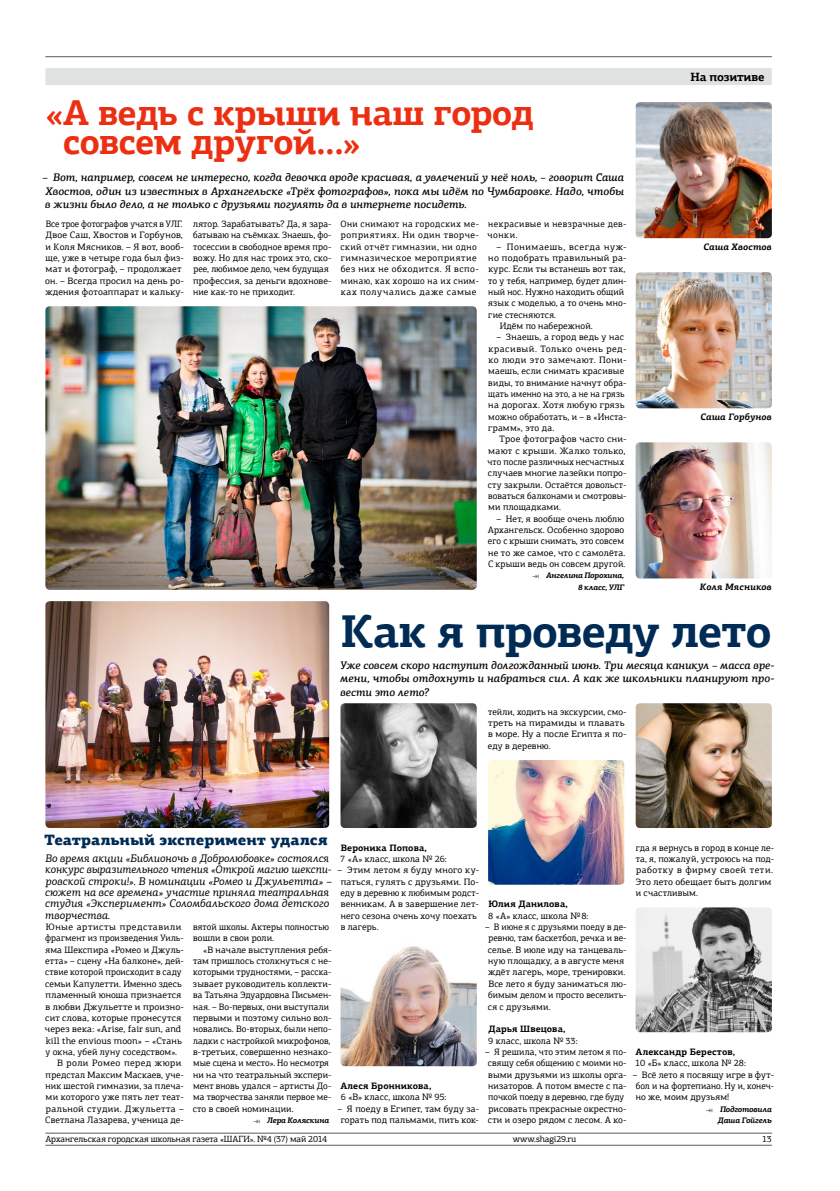
<style>
.page{position:relative;width:840px;height:1191px;background:#fff}
.page>*{position:absolute;margin:0;border:0;box-sizing:border-box;transform-origin:0 0}
.t1{font:700 46px "PF Agora Slab Pro";letter-spacing:-.02em;color:#002b55}
.t2{font:700 36px/29px "PF Agora Slab Pro";letter-spacing:-.02em;color:#ec2f12}
.t3{font:900 15px "PF Agora Slab Pro";color:#002b55}
.t4{font:700 12px "PF Agora Slab Pro";letter-spacing:-.015em;color:#000}
.t5{font:italic 500 11px/13.2px "PF Agora Slab Pro";color:#000;text-align:justify}
.t6{font:italic 11px/11.3px "PF Agora Slab Pro";color:#000}
.t7{font:9.3px/11.3px "PF Agora Slab Pro";letter-spacing:.015em;color:#000}
.t8{font:9.3px/11.3px "PF Agora Slab Pro";letter-spacing:.015em;color:#000;scale:.95 1}
.t9{font:9.3px/11.3px "PF Agora Slab Pro";letter-spacing:.05em;color:#000}
.t10{font:700 9.3px "PF Agora Slab Pro";letter-spacing:.01em;color:#000}
.t11{font:9.3px/11.3px "PF Agora Slab Pro";letter-spacing:.045em;color:#000}
.t12{font:italic 700 9.3px "PF Agora Slab Pro";letter-spacing:.01em;color:#000}
.t13{font:9.3px "PF Agora Slab Pro";letter-spacing:.04em;color:#000}
.t14{font:9.3px "PF Agora Slab Pro";letter-spacing:.06em;color:#000}
.t15{font:9.3px "PF Agora Slab Pro";letter-spacing:.055em;color:#000}
.t16{font:9px "PF Agora Slab Pro";letter-spacing:-.005em;color:#000}
.t17{font:italic 700 8px/11.3px "PF Agora Slab Pro";letter-spacing:-.03em;color:#000;text-align:right}
.s1{font-weight:500;font-style:normal;color:#585856}
</style>
<div class="page">
<hr style="left:45px;top:1144px;width:726px;height:1px;background:#585856">
<hr style="left:45px;top:1132px;width:726px;height:1px;background:#585856">
<hr style="left:45px;top:56px;width:726px;height:1px;background:#585856">
<div style="left:45px;top:68px;width:726px;height:17px;background:#e0e1e1"></div>
<img style="left:45px;top:601px;width:284px;height:227px">
<img style="left:340px;top:703px;width:136px;height:125px">
<img style="left:340px;top:946px;width:136px;height:120px">
<img style="left:488px;top:760px;width:136px;height:124px">
<img style="left:635px;top:703px;width:136px;height:125px">
<img style="left:635px;top:907px;width:136px;height:125px">
<img style="left:635px;top:442px;width:136px;height:136px">
<img style="left:635px;top:272px;width:136px;height:136px">
<img style="left:635px;top:102px;width:136px;height:136px">
<img style="left:45px;top:306px;width:431px;height:284px">
<h2 class="t2" style="left:63px;top:97px;width:473px;text-indent:-17px">«А ведь с крыши наш город совсем другой…»</h2>
<p class="t5" style="left:42px;top:171px;width:583px">– Вот, например, совсем не интересно, когда девочка вроде красивая, а увлечений у неё ноль, – говорит Саша Хвостов, один из известных в Архангельске «Трёх фотографов», пока мы идём по Чумбаровке. Надо, чтобы в жизни было дело, а не только с друзьями погулять да в интернете посидеть.</p>
<p class="t8" style="left:45px;top:218px;width:147px">Все трое фотографов учатся в УЛГ.<br>Двое Саш, Хвостов и Горбунов, и Коля Мясников. – Я вот, вооб&shy;ще, уже в четыре года был физ&shy;мат и фотограф, – продолжает он. – Всегда просил на день ро&shy;ждения фотоаппарат и кальку-</p>
<p class="t7" style="left:193px;top:218px;width:140px">лятор. Зарабатывать? Да, я зара&shy;батываю на съёмках. Знаешь, фо&shy;тосессии в свободное время про&shy;вожу. Но для нас троих это, ско&shy;рее, любимое дело, чем будущая профессия, за деньги вдохнове&shy;ние как‑то не приходит.</p>
<p class="t9" style="left:340px;top:218px;width:140px">Они снимают на городских ме&shy;роприятиях. Ни один творче&shy;ский отчёт гимназии, ни одно гимназическое мероприятие без них не обходится. Я вспо&shy;минаю, как хорошо на их сним&shy;ках получались даже самые</p>
<p class="t11" style="left:487px;top:218px;width:140px">некрасивые и невзрачные дев&shy;чонки.</p>
<p class="t15" style="left:496px;top:241px;width:132px">– Понимаешь, всегда нуж-</p>
<p class="t7" style="left:488px;top:252px;width:140px">но подобрать правильный ра-</p>
<p class="t7" style="left:488px;top:263px;width:139px">курс. Если ты встанешь вот так,</p>
<p class="t7" style="left:488px;top:275px;width:140px">то у тебя, например, будет длин-</p>
<p class="t7" style="left:488px;top:286px;width:137px">ный нос. Нужно находить общий</p>
<p class="t7" style="left:488px;top:297px;width:140px">язык с моделью, а то очень мно-</p>
<p class="t7" style="left:488px;top:309px;width:69px">гие стесняются.</p>
<p class="t7" style="left:499px;top:320px;width:95px">Идём по набережной.</p>
<p class="t7" style="left:488px;top:331px;width:140px;text-indent:8px">– Знаешь, а город ведь у нас красивый. Только очень ред&shy;ко люди это замечают. Пони&shy;маешь, если снимать красивые виды, то внимание начнут обра&shy;щать именно на это, а не на грязь на дорогах. Хотя любую грязь можно обработать, и – в «Инста&shy;грамм», это да.</p>
<p class="t7" style="left:487px;top:433px;width:140px;text-indent:12px">Трое фотографов часто сни&shy;мают с крыши. Жалко только, что после различных несчастных случаев многие лазейки попро&shy;сту закрыли. Остаётся довольст&shy;воваться балконами и смотровы&shy;ми площадками.</p>
<p class="t7" style="left:487px;top:513px;width:139px;text-indent:9px">– Нет, я вообще очень люблю<br>Архангельск. Особенно здорово его с крыши снимать, это совсем не то же самое, что с самолёта.<br>С крыши ведь он совсем другой.</p>
<p class="t17" style="left:531px;top:570px;width:94px"><span class="s1">⇥</span> Ангелина Порохина,<br>8 класс, УЛГ</p>
<p class="t4" style="left:690px;top:69px;width:75px">На позитиве</p>
<p class="t12" style="left:703px;top:240px;width:70px">Саша Хвостов</p>
<p class="t12" style="left:700px;top:410px;width:73px">Саша Горбунов</p>
<p class="t12" style="left:699px;top:581px;width:73px">Коля Мясников</p>
<h1 class="t1" style="left:340px;top:601px;width:432px">Как я проведу лето</h1>
<p class="t5" style="left:340px;top:659px;width:436px">Уже совсем скоро наступит долгожданный июнь. Три месяца каникул – масса вре&shy;мени, чтобы отдохнуть и набраться сил. А как же школьники планируют про&shy;вести это лето?</p>
<p class="t7" style="left:487px;top:705px;width:140px">тейли, ходить на экскурсии, смо&shy;треть на пирамиды и плавать в море. Ну а после Египта я по&shy;еду в деревню.</p>
<h3 class="t3" style="left:44px;top:830px;width:285px">Театральный эксперимент удался</h3>
<p class="t6" style="left:45px;top:852px;width:288px">Во время акции «Библионочь в Добролюбовке» состоялся конкурс выразительного чтения «Открой магию шекспи&shy;ровской строки!». В номинации «Ромео и Джульетта» – сюжет на все времена» участие приняла театральная студия «Эксперимент» Соломбальского дома детского творчества.</p>
<p class="t14" style="left:46px;top:921px;width:137px">Юные артисты представили</p>
<p class="t7" style="left:45px;top:932px;width:140px">фрагмент из произведения Уиль-</p>
<p class="t7" style="left:45px;top:944px;width:140px">яма Шекспира «Ромео и Джуль-</p>
<p class="t7" style="left:45px;top:955px;width:140px">етта» – сцену «На балконе», дей-</p>
<p class="t7" style="left:45px;top:966px;width:138px">ствие которой происходит в саду</p>
<p class="t7" style="left:45px;top:978px;width:138px">семьи Капулетти. Именно здесь</p>
<p class="t7" style="left:46px;top:989px;width:137px">пламенный юноша признается</p>
<p class="t7" style="left:46px;top:1000px;width:140px">в любви Джульетте и произно-</p>
<p class="t7" style="left:45px;top:1012px;width:138px">сит слова, которые пронесутся</p>
<p class="t7" style="left:45px;top:1023px;width:138px">через века: «Arise, fair sun, and</p>
<p class="t7" style="left:46px;top:1034px;width:137px">kill the envious moon» – «Стань</p>
<p class="t7" style="left:45px;top:1046px;width:133px">у окна, убей луну соседством».</p>
<p class="t11" style="left:57px;top:1057px;width:126px">В роли Ромео перед жюри</p>
<p class="t7" style="left:46px;top:1068px;width:140px">предстал Максим Маскаев, уче-</p>
<p class="t7" style="left:46px;top:1080px;width:140px">ник шестой гимназии, за плеча-</p>
<p class="t7" style="left:45px;top:1091px;width:139px">ми которого уже пять лет теат-</p>
<p class="t13" style="left:46px;top:1102px;width:139px">ральной студии. Джульетта –</p>
<p class="t7" style="left:45px;top:1114px;width:140px">Светлана Лазарева, ученица де-</p>
<p class="t10" style="left:340px;top:841px;width:88px">Вероника Попова,</p>
<p class="t7" style="left:340px;top:853px;width:108px">7 «А» класс, школа № 26:</p>
<p class="t7" style="left:337px;top:864px;width:143px">– Этим летом я буду много ку&shy;паться, гулять с друзьями. По&shy;еду в деревню к любимым родст&shy;венникам. А в завершение лет&shy;него сезона очень хочу поехать в лагерь.</p>
<p class="t7" style="left:635px;top:842px;width:140px">гда я вернусь в город в конце ле&shy;та, я, пожалуй, устроюсь на под&shy;работку в фирму своей тети.<br>Это лето обещает быть долгим и счастливым.</p>
<p class="t10" style="left:488px;top:898px;width:81px">Юлия Данилова,</p>
<p class="t7" style="left:488px;top:910px;width:101px">8 «А» класс, школа №8:</p>
<p class="t7" style="left:485px;top:921px;width:143px">– В июне я с друзьями поеду в де&shy;ревню, там баскетбол, речка и ве&shy;селье. В июле иду на танцеваль&shy;ную площадку, а в августе меня ждёт лагерь, море, тренировки.<br>Все лето я буду заниматься лю&shy;бимым делом и просто веселить&shy;ся с друзьями.</p>
<p class="t10" style="left:488px;top:1023px;width:79px">Дарья Швецова,</p>
<p class="t7" style="left:488px;top:1034px;width:91px">9 класс, школа № 33:</p>
<p class="t7" style="left:485px;top:1046px;width:143px">– Я решила, что этим летом я по&shy;свящу себя общению с моими но&shy;выми друзьями из школы орга&shy;низаторов. А потом вместе с па&shy;почкой поеду в деревню, где буду рисовать прекрасные окрестно&shy;сти и озеро рядом с лесом. А ко-</p>
<p class="t7" style="left:193px;top:921px;width:137px">вятой школы. Актеры полностью вошли в свои роли.</p>
<p class="t7" style="left:193px;top:944px;width:140px;text-indent:10px">«В начале выступления ребя&shy;там пришлось столкнуться с не&shy;которыми трудностями, – расска&shy;зывает руководитель коллекти&shy;ва Татьяна Эдуардовна Письмен&shy;ная. – Во-первых, они выступали первыми и поэтому сильно вол&shy;новались. Во-вторых, были непо&shy;ладки с настройкой микрофонов, в‑третьих, совершенно незнако&shy;мые сцена и место». Но несмотря ни на что театральный экспери&shy;мент вновь удался – артисты До&shy;ма творчества заняли первое ме&shy;сто в своей номинации.</p>
<p class="t17" style="left:253px;top:1114px;width:77px"><span class="s1">⇥</span> Лера Коляскина</p>
<p class="t10" style="left:635px;top:1045px;width:101px">Александр Берестов,</p>
<p class="t7" style="left:635px;top:1057px;width:112px">10 «Б» класс, школа № 28:</p>
<p class="t7" style="left:635px;top:1068px;width:140px;text-align:justify;text-indent:-3px">– Всё лето я посвящу игре в фут&shy;бол и на фортепиано. Ну и, конеч&shy;но же, моим друзьям!</p>
<p class="t17" style="left:705px;top:1103px;width:67px"><span class="s1">⇥</span> Подготовила<br>Даша Гойгель</p>
<p class="t10" style="left:340px;top:1079px;width:92px">Алеся Бронникова,</p>
<p class="t7" style="left:340px;top:1091px;width:107px">6 «В» класс, школа № 95:</p>
<p class="t7" style="left:337px;top:1102px;width:143px;text-align:center">– Я поеду в Египет, там буду за&shy;горать под пальмами, пить кок-</p>
<p class="t16" style="left:45px;top:1133px;width:283px">Архангельская городская школьная газета «ШАГИ». №4 (37) май 2014</p>
<p class="t16" style="left:512px;top:1133px;width:65px">www.shagi29.ru</p>
<p class="t16" style="left:761px;top:1133px;width:11px">13</p>
</div>
